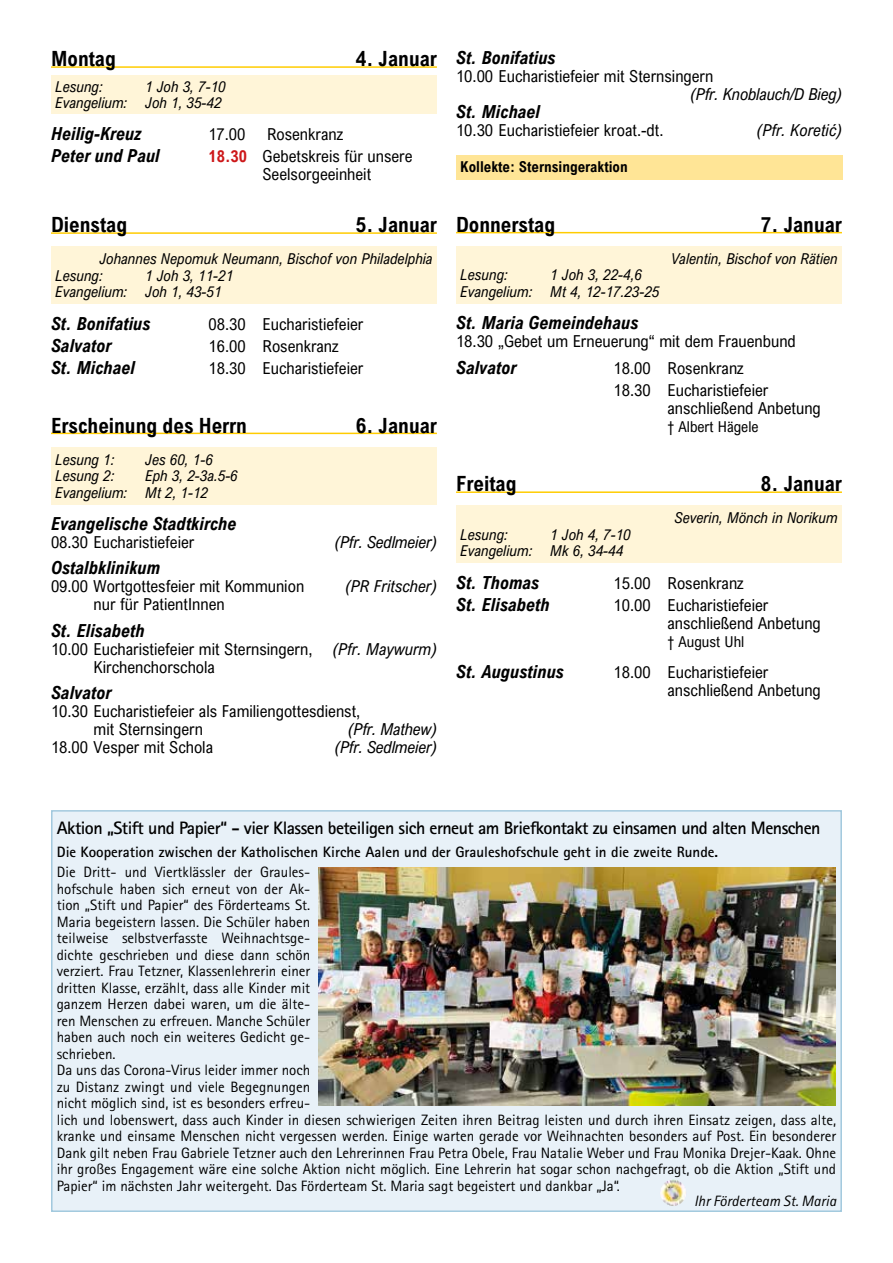
<style>
.page{position:relative;width:893px;height:1263px;background:#fff}
.page>*{position:absolute;margin:0;border:0;box-sizing:border-box;transform-origin:0 0}
.t1{font:700 21px "Arial Nova Cond";color:#000}
.t2{font:italic 700 18px "Arial Nova Cond";color:#000}
.t3{font:700 18px "Rotis Sans Serif";letter-spacing:-.03em;color:#000}
.t4{font:16.5px/18px "Arial Nova Cond";color:#000}
.t5{font:italic 16.5px "Arial Nova Cond";letter-spacing:-.01em;color:#000}
.t6{font:15px/16.5px "Rotis Sans Serif";color:#000}
.t7{font:italic 15px/16.5px "Arial Nova Cond";color:#000}
.t8{font:700 15px "Rotis Sans Serif";color:#000}
.t9{font:700 15px "Arial Nova Cond";color:#000}
.t10{font:15px "Arial Nova Cond";color:#000}
.t11{font:italic 15px "Rotis Sans Serif";color:#000}
.s1{font-weight:700;color:#cd1719}
.s2{font-style:italic}
</style>
<div class="page">
<hr style="left:51px;top:66px;width:386px;height:2px;background:#fc0">
<hr style="left:51px;top:232px;width:386px;height:2px;background:#fc0">
<hr style="left:51px;top:433px;width:386px;height:1px;background:#fc0">
<div style="left:51px;top:75px;width:386px;height:39px;background:#fff5d8"></div>
<div style="left:51px;top:246px;width:386px;height:58px;background:#fff5d8"></div>
<div style="left:51px;top:447px;width:386px;height:57px;background:#fff5d8"></div>
<hr style="left:456px;top:232px;width:386px;height:1px;background:#fc0">
<hr style="left:456px;top:491px;width:386px;height:2px;background:#fc0">
<div style="left:456px;top:155px;width:387px;height:24px;background:#ffe596"></div>
<div style="left:456px;top:246px;width:386px;height:58px;background:#fff5d8"></div>
<div style="left:456px;top:506px;width:386px;height:57px;background:#fff5d8"></div>
<div style="left:52px;top:811px;width:789px;height:400px;background:#e8f1f8"></div>
<div style="left:51px;top:810px;width:791px;height:402px;border:2px solid #a2c9de"></div>
<img style="left:660px;top:1179px;width:26px;height:27px">
<img style="left:319px;top:867px;width:516px;height:238px">
<h1 class="t1" style="left:51px;top:46px;width:66px">Montag</h1>
<h1 class="t1" style="left:356px;top:46px;width:83px">4. Januar</h1>
<p class="t7" style="left:55px;top:78px;width:49px">Lesung:</p>
<p class="t7" style="left:55px;top:78px;width:172px;text-align:right">1 Joh 3, 7-10<br>Evangelium: Joh 1, 35-42</p>
<p class="t2" style="left:51px;top:122px;width:92px">Heilig-Kreuz</p>
<p class="t4" style="left:208px;top:124px;width:39px">17.00</p>
<p class="t4" style="left:267px;top:124px;width:78px">Rosenkranz</p>
<p class="t2" style="left:51px;top:144px;width:110px">Peter und Paul</p>
<p class="t4" style="left:263px;top:147px;width:151px;text-indent:-54px"><span class="s1">18.30</span> Gebetskreis für unsere<br>Seelsorgeeinheit</p>
<h1 class="t1" style="left:51px;top:212px;width:78px">Dienstag</h1>
<h1 class="t1" style="left:356px;top:212px;width:83px">5. Januar</h1>
<p class="t7" style="left:55px;top:250px;width:379px;text-indent:44px">Johannes Nepomuk Neumann, Bischof von Philadelphia<br>Lesung:</p>
<p class="t7" style="left:55px;top:267px;width:179px;text-indent:90px">1 Joh 3, 11-21<br>Evangelium: Joh 1, 43-51</p>
<p class="t2" style="left:51px;top:312px;width:101px">St. Bonifatius</p>
<p class="t4" style="left:209px;top:314px;width:156px">08.30 Eucharistiefeier</p>
<p class="t2" style="left:51px;top:334px;width:62px">Salvator</p>
<p class="t4" style="left:209px;top:337px;width:132px">16.00 Rosenkranz</p>
<p class="t2" style="left:51px;top:356px;width:86px">St. Michael</p>
<p class="t4" style="left:209px;top:359px;width:156px">18.30 Eucharistiefeier</p>
<h1 class="t1" style="left:51px;top:412px;width:197px">Erscheinung des Herrn</h1>
<h1 class="t1" style="left:356px;top:412px;width:83px">6. Januar</h1>
<p class="t7" style="left:55px;top:451px;width:61px">Lesung 1:</p>
<p class="t7" style="left:145px;top:451px;width:69px">Jes 60, 1-6</p>
<p class="t7" style="left:55px;top:467px;width:61px">Lesung 2:</p>
<p class="t7" style="left:55px;top:467px;width:184px;text-indent:90px">Eph 3, 2-3a.5-6<br>Evangelium: Mt 2, 1-12</p>
<p class="t2" style="left:51px;top:512px;width:187px">Evangelische Stadtkirche</p>
<p class="t4" style="left:51px;top:533px;width:145px">08.30 Eucharistiefeier</p>
<p class="t5" style="left:335px;top:532px;width:104px">(Pfr. Sedlmeier)</p>
<p class="t2" style="left:51px;top:557px;width:111px">Ostalbklinikum</p>
<p class="t4" style="left:51px;top:577px;width:255px">09.00 Wortgottesfeier mit Kommunion</p>
<p class="t5" style="left:345px;top:576px;width:93px">(PR Fritscher)</p>
<p class="t4" style="left:94px;top:595px;width:133px">nur für PatientInnen</p>
<p class="t2" style="left:51px;top:619px;width:95px">St. Elisabeth</p>
<p class="t4" style="left:94px;top:640px;width:345px;text-indent:-43px">10.00 Eucharistiefeier mit Sternsingern, <span class="s2">(Pfr. Maywurm)<br></span>Kirchenchorschola</p>
<p class="t2" style="left:51px;top:682px;width:62px">Salvator</p>
<p class="t4" style="left:94px;top:702px;width:268px;text-indent:-43px">10.30 Eucharistiefeier als Familiengottesdienst, mit Sternsingern</p>
<p class="t5" style="left:348px;top:719px;width:90px">(Pfr. Mathew)</p>
<p class="t4" style="left:51px;top:738px;width:164px">18.00 Vesper mit Schola</p>
<p class="t5" style="left:335px;top:737px;width:104px">(Pfr. Sedlmeier)</p>
<p class="t2" style="left:456px;top:46px;width:101px">St. Bonifatius</p>
<p class="t4" style="left:456px;top:67px;width:259px">10.00 Eucharistiefeier mit Sternsingern</p>
<p class="t5" style="left:690px;top:84px;width:153px">(Pfr. Knoblauch/D Bieg)</p>
<p class="t2" style="left:456px;top:100px;width:86px">St. Michael</p>
<p class="t4" style="left:456px;top:121px;width:209px">10.30 Eucharistiefeier kroat.-dt.</p>
<p class="t5" style="left:757px;top:120px;width:86px">(Pfr. Koretić)</p>
<p class="t9" style="left:460px;top:158px;width:169px">Kollekte: Sternsingeraktion</p>
<h1 class="t1" style="left:456px;top:211px;width:101px">Donnerstag</h1>
<h1 class="t1" style="left:761px;top:211px;width:83px">7. Januar</h1>
<p class="t7" style="left:671px;top:250px;width:168px">Valentin, Bischof von Rätien</p>
<p class="t7" style="left:460px;top:266px;width:49px">Lesung:</p>
<p class="t7" style="left:460px;top:266px;width:201px;text-indent:90px">1 Joh 3, 22-4,6<br>Evangelium: Mt 4, 12-17.23-25</p>
<p class="t2" style="left:456px;top:311px;width:184px">St. Maria Gemeindehaus</p>
<p class="t4" style="left:456px;top:332px;width:341px">18.30 „Gebet um Erneuerung“ mit dem Frauenbund</p>
<p class="t2" style="left:456px;top:356px;width:62px">Salvator</p>
<p class="t4" style="left:614px;top:356px;width:156px;line-height:22.2px">18.00 Rosenkranz<br>18.30 Eucharistiefeier</p>
<p class="t4" style="left:668px;top:399px;width:155px">anschließend Anbetung</p>
<p class="t10" style="left:668px;top:417px;width:92px">† Albert Hägele</p>
<h1 class="t1" style="left:456px;top:471px;width:62px">Freitag</h1>
<h1 class="t1" style="left:761px;top:471px;width:83px">8. Januar</h1>
<p class="t7" style="left:674px;top:509px;width:165px">Severin, Mönch in Norikum</p>
<p class="t7" style="left:460px;top:526px;width:49px">Lesung:</p>
<p class="t7" style="left:460px;top:526px;width:172px;text-indent:90px">1 Joh 4, 7-10<br>Evangelium: Mk 6, 34-44</p>
<p class="t2" style="left:456px;top:571px;width:85px">St. Thomas</p>
<p class="t4" style="left:614px;top:574px;width:132px">15.00 Rosenkranz</p>
<p class="t2" style="left:456px;top:593px;width:95px">St. Elisabeth</p>
<p class="t4" style="left:668px;top:596px;width:155px;text-indent:-54px">10.00 Eucharistiefeier anschließend Anbetung</p>
<p class="t10" style="left:668px;top:632px;width:78px">† August Uhl</p>
<p class="t2" style="left:456px;top:660px;width:110px">St. Augustinus</p>
<p class="t4" style="left:668px;top:663px;width:155px;text-indent:-54px">18.00 Eucharistiefeier anschließend Anbetung</p>
<p class="t3" style="left:57px;top:817px;width:765px">Aktion „Stift und Papier“ - vier Klassen beteiligen sich erneut am Briefkontakt zu einsamen und alten Menschen</p>
<p class="t8" style="left:57px;top:842px;width:663px">Die Kooperation zwischen der Katholischen Kirche Aalen und der Grauleshofschule geht in die zweite Runde.</p>
<p class="t6" style="left:57px;top:864px;width:781px">Die Dritt- und Viertklässler der Graules-<br>hofschule haben sich erneut von der Ak-<br>tion „Stift und Papier“ des Förderteams St.<br>Maria begeistern lassen. Die Schüler haben<br>teilweise selbstverfasste Weihnachtsge-<br>dichte geschrieben und diese dann schön<br>verziert. Frau Tetzner, Klassenlehrerin einer<br>dritten Klasse, erzählt, dass alle Kinder mit<br>ganzem Herzen dabei waren, um die älte-<br>ren Menschen zu erfreuen. Manche Schüler<br>haben auch noch ein weiteres Gedicht ge-<br>schrieben.<br>Da uns das Corona-Virus leider immer noch<br>zu Distanz zwingt und viele Begegnungen<br>nicht möglich sind, ist es besonders erfreu-<br>lich und lobenswert, dass auch Kinder in diesen schwierigen Zeiten ihren Beitrag leisten und durch ihren Einsatz zeigen, dass alte, kranke und einsame Menschen nicht vergessen werden. Einige warten gerade vor Weihnachten besonders auf Post. Ein besonderer Dank gilt neben Frau Gabriele Tetzner auch den Lehrerinnen Frau Petra Obele, Frau Natalie Weber und Frau Monika Drejer-Kaak. Ohne ihr großes Engagement wäre eine solche Aktion nicht möglich. Eine Lehrerin hat sogar schon nachgefragt, ob die Aktion „Stift und Papier“ im nächsten Jahr weitergeht. Das Förderteam St. Maria sagt begeistert und dankbar „Ja“.</p>
<p class="t11" style="left:694px;top:1192px;width:144px">Ihr Förderteam St. Maria</p>
</div>
